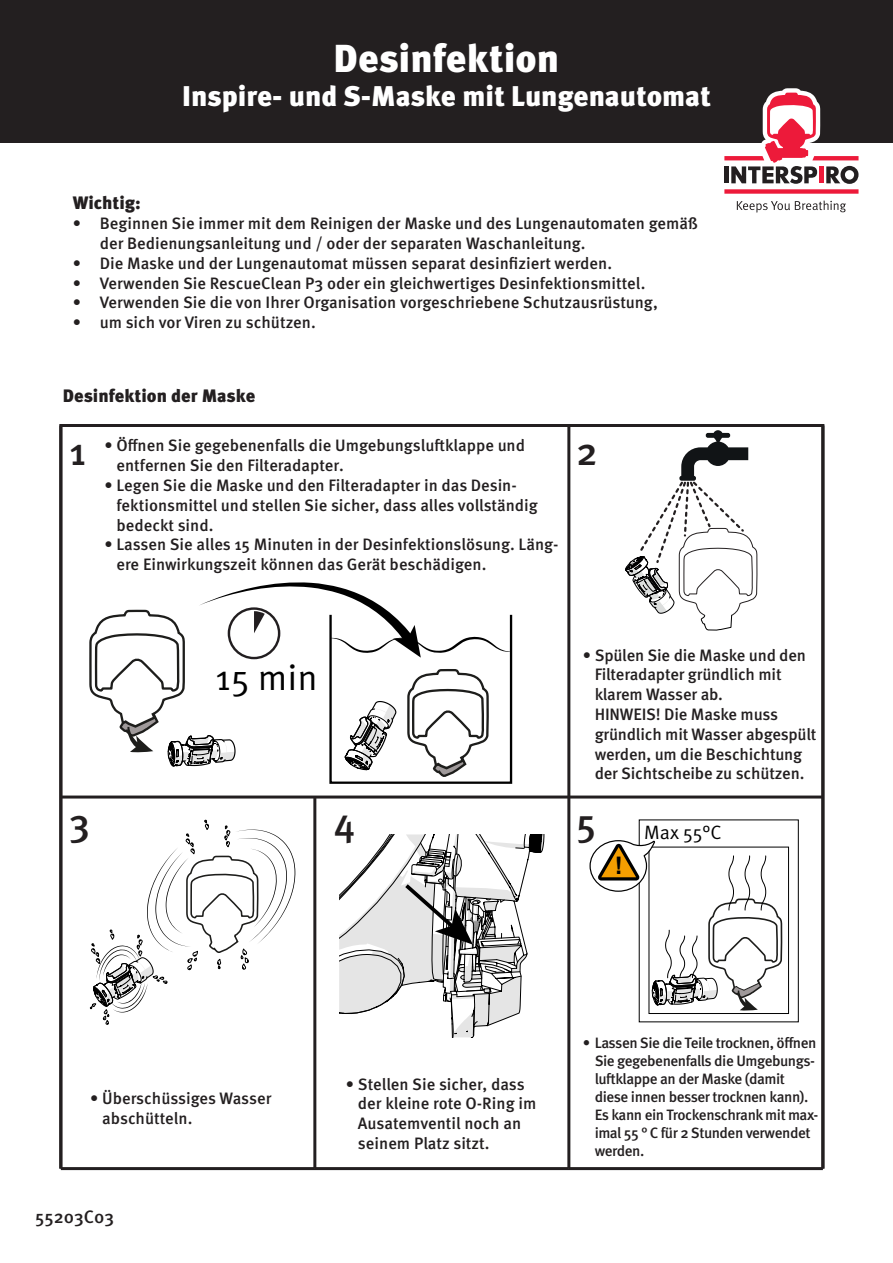
<style>
.page{position:relative;width:893px;height:1263px;background:#fff}
.page>*{position:absolute;margin:0;border:0;box-sizing:border-box;transform-origin:0 0}
.t1{font:900 39px "Meta Pro";color:#fff}
.t2{font:500 39px "Meta Pro";color:#231f20}
.t3{font:36.15px "Meta Pro Norm";color:#000}
.t4{font:900 28.5px "Meta Pro";letter-spacing:-.005em;color:#fff}
.t5{font:700 24.15px "Arial";color:#000}
.t6{font:19.35px "Meta Pro Norm";color:#000}
.t7{font:900 18px "Meta Pro";color:#231f20}
.t8{font:500 18px "Meta Pro";color:#231f20}
.t9{font:500 16.5px/19.8px "Meta Pro";color:#231f20}
.t10{font:500 15px/18px "Meta Pro";letter-spacing:-.03em;color:#231f20}
</style>
<div class="page">
<div style="left:0;top:0;width:893px;height:142px;background:#231f20"></div>
<hr style="left:61px;top:1167px;width:762px;height:3px;background:#231f20">
<hr style="left:61px;top:795px;width:762px;height:3px;background:#231f20">
<hr style="left:59px;top:425px;width:3px;height:743px;background:#231f20">
<hr style="left:821px;top:425px;width:3px;height:743px;background:#231f20">
<hr style="left:313px;top:798px;width:3px;height:370px;background:#231f20">
<hr style="left:567px;top:426px;width:3px;height:742px;background:#231f20">
<svg style="left:737px;top:201px;width:109px;height:12px"></svg>
<svg style="left:724px;top:88px;width:134px;height:106px"></svg>
<svg style="left:89px;top:582px;width:422px;height:201px"></svg>
<div style="left:649px;top:847px;width:140px;height:167px;border:1px solid #000"></div>
<div style="left:639px;top:819px;width:160px;height:203px;border:1px solid #000"></div>
<svg style="left:589px;top:840px;width:194px;height:171px"></svg>
<svg style="left:625px;top:430px;width:133px;height:201px"></svg>
<svg style="left:90px;top:820px;width:205px;height:204px"></svg>
<svg style="left:339px;top:834px;width:206px;height:203px"></svg>
<p class="t1" style="left:334px;top:27px;width:227px">Desinfektion</p>
<p class="t4" style="left:182px;top:73px;width:530px">Inspire- und S-Maske mit Lungenautomat</p>
<p class="t7" style="left:73px;top:189px;width:70px">Wichtig:</p>
<p class="t9" style="left:100px;top:212px;width:600px;text-indent:-27px">• Beginnen Sie immer mit dem Reinigen der Maske und des Lungenautomaten gemäß der Bedienungsanleitung und / oder der separaten Waschanleitung.</p>
<p class="t9" style="left:73px;top:252px;width:541px">• Die Maske und der Lungenautomat müssen separat desinfiziert werden.</p>
<p class="t9" style="left:73px;top:272px;width:574px">• Verwenden Sie RescueClean P3 oder ein gleichwertiges Desinfektionsmittel.</p>
<p class="t9" style="left:73px;top:292px;width:587px">• Verwenden Sie die von Ihrer Organisation vorgeschriebene Schutzausrüstung,</p>
<p class="t9" style="left:73px;top:311px;width:245px">• um sich vor Viren zu schützen.</p>
<p class="t7" style="left:63px;top:381px;width:194px">Desinfektion der Maske</p>
<p class="t9" style="left:116px;top:435px;width:410px;text-indent:-12px">• Öffnen Sie gegebenenfalls die Umgebungsluftklappe und entfernen Sie den Filteradapter.</p>
<p class="t9" style="left:116px;top:474px;width:423px;text-indent:-12px">• Legen Sie die Maske und den Filteradapter in das Desin&shy;fektionsmittel und stellen Sie sicher, dass alles vollständig bedeckt sind.</p>
<p class="t9" style="left:116px;top:534px;width:444px;text-indent:-12px">• Lassen Sie alles 15 Minuten in der Desinfektionslösung. Läng&shy;ere Einwirkungszeit können das Gerät beschädigen.</p>
<p class="t2" style="left:69px;top:421px;width:19px">1</p>
<p class="t2" style="left:576px;top:421px;width:23px">2</p>
<p class="t3" style="left:215px;top:650px;width:104px">15 min</p>
<p class="t9" style="left:595px;top:644px;width:223px;text-indent:-12px">• Spülen Sie die Maske und den<br>Filteradapter gründlich mit klarem Wasser ab.<br>HINWEIS! Die Maske muss gründlich mit Wasser abgespült werden, um die Beschichtung der Sichtscheibe zu schützen.</p>
<p class="t2" style="left:69px;top:793px;width:22px">3</p>
<p class="t2" style="left:334px;top:793px;width:23px">4</p>
<p class="t2" style="left:576px;top:793px;width:22px">5</p>
<p class="t5" style="left:615px;top:848px;width:10px">!</p>
<p class="t6" style="left:644px;top:818px;width:79px">Max 55°C</p>
<p class="t9" style="left:102px;top:1087px;width:171px;text-indent:-12px">• Überschüssiges Wasser abschütteln.</p>
<p class="t9" style="left:358px;top:1073px;width:180px;text-indent:-12px">• Stellen Sie sicher, dass der kleine rote O-Ring im<br>Ausatemventil noch an seinem Platz sitzt.</p>
<p class="t8" style="left:35px;top:1202px;width:80px">55203C03</p>
<p class="t10" style="left:595px;top:1032px;width:225px;text-indent:-12px">• Lassen Sie die Teile trocknen, öffnen<br>Sie gegebenenfalls die Umgebungs&shy;luftklappe an der Maske (damit diese innen besser trocknen kann).<br>Es kann ein Trockenschrank mit max&shy;imal 55 ° C für 2 Stunden verwendet werden.</p>
</div>
